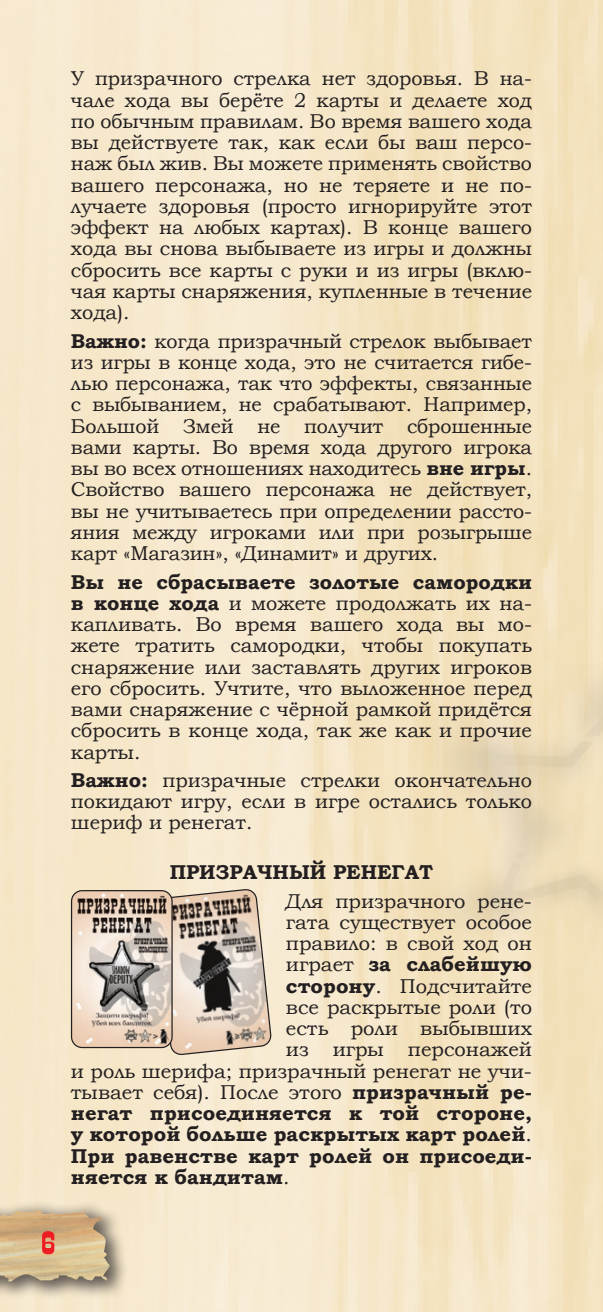
<style>
.page{position:relative;width:603px;height:1312px;background:#fff}
.page>*{position:absolute;margin:0;border:0;box-sizing:border-box;transform-origin:0 0}
.t1{font:35px "Traktir";color:#ee1d23;scale:1.5 1}
.t2{font:20px/21.2px "Bookman Old Style";color:#231f20;text-align:justify}
.t3{font:700 20px "Bookman Old Style";color:#231f20}
.s1{font-weight:700}
.s2{font-weight:400}
</style>
<div class="page">
<img style="left:0;top:0;width:602px;height:1311px">
<svg style="left:156px;top:888px;width:115px;height:166px;background:#b9ab9e"></svg>
<img style="left:71px;top:890px;width:101px;height:157px">
<div style="left:71px;top:889px;width:101px;height:158px;border:1px solid #231f20;border-radius:11px"></div>
<img style="left:347px;top:662px;width:255px;height:317px">
<div style="left:0;top:1199px;width:129px;height:101px;background:#231f20;opacity:.7"></div>
<img style="left:0;top:1208px;width:110px;height:72px">
<p class="t2" style="left:71px;top:68px;width:462px">У призрачного стрелка нет здоровья. В на&shy;чале хода вы берёте 2 карты и делаете ход по обычным правилам. Во время вашего хода вы действуете так, как если бы ваш персо&shy;наж был жив. Вы можете применять свойство вашего персонажа, но не теряете и не по&shy;лучаете здоровья (просто игнорируйте этот эффект на любых картах). В конце вашего хода вы снова выбываете из игры и должны сбросить все карты с руки и из игры (вклю&shy;чая карты снаряжения, купленные в течение хода).</p>
<p class="t2" style="left:71px;top:330px;width:462px"><span class="s1">Важно:</span> когда призрачный стрелок выбывает из игры в конце хода, это не считается гибе&shy;лью персонажа, так что эффекты, связанные с выбыванием, не срабатывают. Например, Большой Змей не получит сброшенные вами карты. Во время хода другого игрока вы во всех отношениях находитесь <span class="s1">вне игры</span>.<br>Свойство вашего персонажа не действует, вы не учитываетесь при определении рассто&shy;яния между игроками или при розыгрыше карт «Магазин», «Динамит» и других.</p>
<p class="t2" style="left:71px;top:571px;width:462px"><span class="s1">Вы не сбрасываете золотые самородки в конце хода</span> и можете продолжать их на&shy;капливать. Во время вашего хода вы мо&shy;жете тратить самородки, чтобы покупать снаряжение или заставлять других игроков его сбросить. Учтите, что выложенное перед вами снаряжение с чёрной рамкой придётся сбросить в конце хода, так же как и прочие карты.</p>
<p class="t2" style="left:71px;top:769px;width:462px"><span class="s1">Важно:</span> призрачные стрелки окончательно покидают игру, если в игре остались только шериф и ренегат.</p>
<p class="t3" style="left:170px;top:857px;width:265px">ПРИЗРАЧНЫЙ РЕНЕГАТ</p>
<p class="t2" style="left:286px;top:890px;width:247px">Для призрачного рене-</p>
<p class="t2" style="left:286px;top:911px;width:247px">гата существует особое</p>
<p class="t2" style="left:286px;top:932px;width:247px">правило: в свой ход он</p>
<p class="t3" style="left:286px;top:949px;width:247px"><span class="s2">играет</span> за слабейшую</p>
<p class="t2" style="left:286px;top:974px;width:247px"><span class="s1">сторону</span>. Подсчитайте</p>
<p class="t2" style="left:286px;top:996px;width:247px">все раскрытые роли (то</p>
<p class="t2" style="left:286px;top:1017px;width:247px">есть роли выбывших</p>
<p class="t2" style="left:286px;top:1038px;width:247px">из игры персонажей</p>
<p class="t2" style="left:71px;top:1059px;width:462px">и роль шерифа; призрачный ренегат не учи-</p>
<p class="t2" style="left:71px;top:1081px;width:462px">тывает себя). После этого <span class="s1">призрачный ре-</span></p>
<p class="t3" style="left:71px;top:1098px;width:462px">негат присоединяется к той стороне,</p>
<p class="t3" style="left:71px;top:1119px;width:462px">у которой больше раскрытых карт ролей<span class="s2">.</span></p>
<p class="t3" style="left:71px;top:1141px;width:462px">При равенстве карт ролей он присоеди-</p>
<p class="t3" style="left:71px;top:1162px;width:220px">няется к бандитам<span class="s2">.</span></p>
<h1 class="t1" style="left:40px;top:1225px;width:13px">6</h1>
</div>
